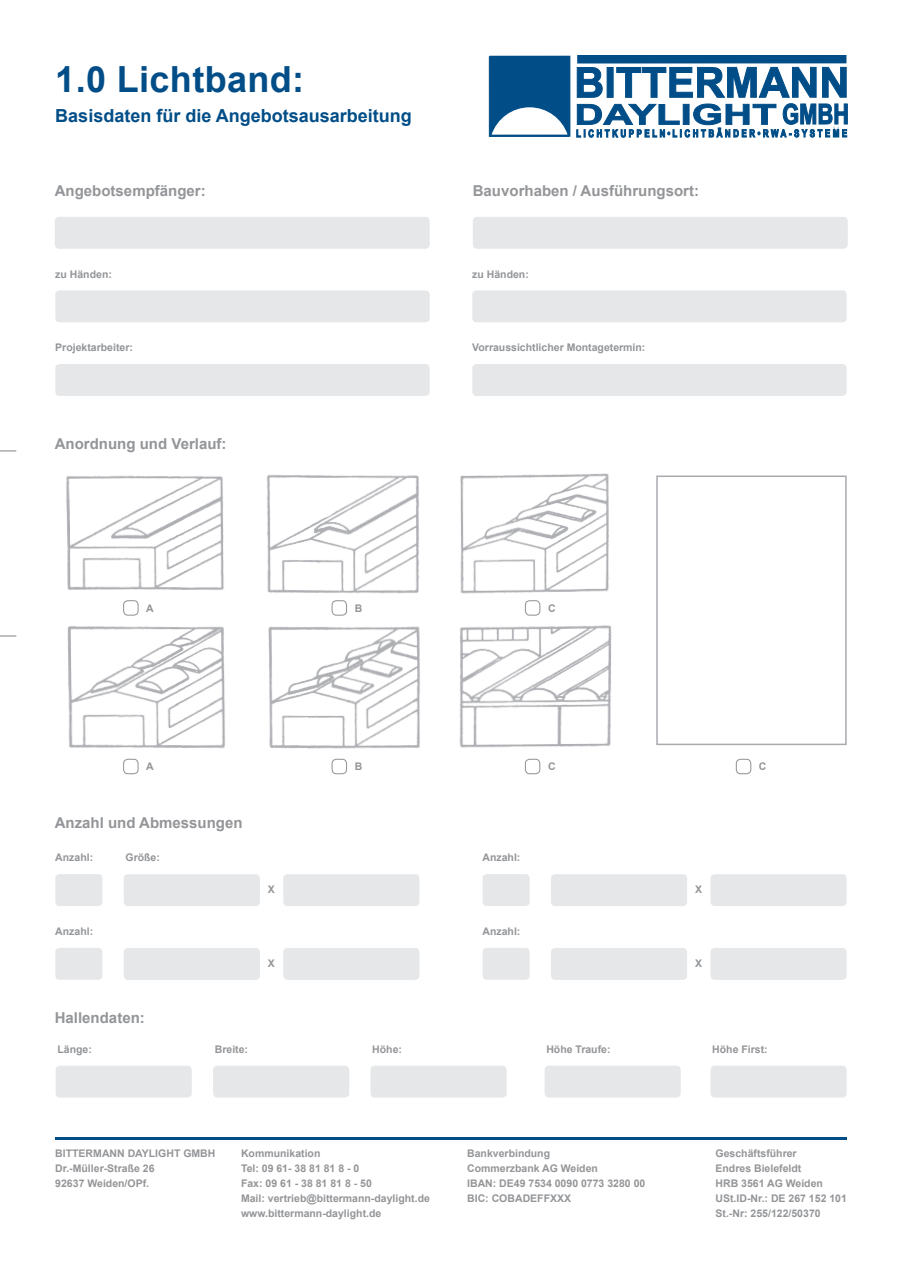
<style>
.page{position:relative;width:902px;height:1272px;background:#fff}
.page>*{position:absolute;margin:0;border:0;box-sizing:border-box;transform-origin:0 0}
.t1{font:700 36px "Arial";letter-spacing:.01em;color:#004d87}
.t2{font:700 18px "Arial";color:#004d87}
.t3{font:700 15px "Arial";color:#939598}
.t4{font:700 10.5px "Arial";color:#939598}
</style>
<div class="page">
<svg style="left:0;top:450px;width:16px;height:1px"></svg>
<svg style="left:0;top:635px;width:16px;height:1px"></svg>
<div style="left:577px;top:56px;width:269px;height:7px;background:#004d87"></div>
<svg style="left:577px;top:67px;width:25px;height:30px"></svg>
<div style="left:607px;top:67px;width:6px;height:30px;background:#004d87"></div>
<div style="left:607px;top:67px;width:6px;height:30px;border:1px solid #004d87"></div>
<svg style="left:616px;top:67px;width:200px;height:30px"></svg>
<svg style="left:822px;top:67px;width:24px;height:30px"></svg>
<svg style="left:576px;top:104px;width:271px;height:33px"></svg>
<div style="left:489px;top:56px;width:81px;height:81px;background:#004d87"></div>
<div style="left:489px;top:57px;width:80px;height:79px;border:1px solid #004d87"></div>
<svg style="left:491px;top:107px;width:76px;height:28px"></svg>
<div style="left:55px;top:217px;width:374px;height:32px;background:#e6e7e9;border-radius:4px"></div>
<div style="left:472px;top:217px;width:375px;height:32px;background:#e6e7e9;border-radius:4px"></div>
<div style="left:55px;top:290px;width:374px;height:32px;background:#e6e7e9;border-radius:4px"></div>
<div style="left:55px;top:364px;width:374px;height:32px;background:#e6e7e9;border-radius:4px"></div>
<div style="left:472px;top:364px;width:374px;height:32px;background:#e6e7e9;border-radius:4px"></div>
<div style="left:472px;top:290px;width:374px;height:32px;background:#e6e7e9;border-radius:4px"></div>
<img style="left:66px;top:473px;width:546px;height:291px">
<div style="left:656px;top:475px;width:190px;height:270px;border:2px solid #a9aaae"></div>
<div style="left:124px;top:600px;width:14px;height:15px;background:#fff;border-radius:4px"></div>
<div style="left:123px;top:600px;width:16px;height:15px;border:1px solid #939598;border-radius:4px"></div>
<div style="left:124px;top:759px;width:14px;height:14px;background:#fff;border-radius:4px"></div>
<div style="left:123px;top:758px;width:16px;height:16px;border:1px solid #939598;border-radius:4px"></div>
<div style="left:332px;top:600px;width:14px;height:15px;background:#fff;border-radius:4px"></div>
<div style="left:331px;top:600px;width:16px;height:15px;border:1px solid #939598;border-radius:4px"></div>
<div style="left:332px;top:759px;width:14px;height:14px;background:#fff;border-radius:4px"></div>
<div style="left:331px;top:758px;width:16px;height:16px;border:1px solid #939598;border-radius:4px"></div>
<div style="left:525px;top:600px;width:14px;height:15px;background:#fff;border-radius:4px"></div>
<div style="left:525px;top:600px;width:15px;height:15px;border:1px solid #939598;border-radius:4px"></div>
<div style="left:525px;top:759px;width:14px;height:14px;background:#fff;border-radius:4px"></div>
<div style="left:525px;top:758px;width:15px;height:16px;border:1px solid #939598;border-radius:4px"></div>
<div style="left:735px;top:758px;width:16px;height:16px;border:1px solid #939598;border-radius:4px"></div>
<div style="left:55px;top:874px;width:47px;height:32px;background:#e6e7e9;border-radius:4px"></div>
<div style="left:283px;top:874px;width:136px;height:32px;background:#e6e7e9;border-radius:4px"></div>
<div style="left:55px;top:947px;width:47px;height:32px;background:#e6e7e9;border-radius:4px"></div>
<div style="left:124px;top:947px;width:136px;height:32px;background:#e6e7e9;border-radius:4px"></div>
<div style="left:283px;top:947px;width:136px;height:32px;background:#e6e7e9;border-radius:4px"></div>
<div style="left:482px;top:874px;width:47px;height:32px;background:#e6e7e9;border-radius:4px"></div>
<div style="left:551px;top:874px;width:136px;height:32px;background:#e6e7e9;border-radius:4px"></div>
<div style="left:710px;top:874px;width:136px;height:32px;background:#e6e7e9;border-radius:4px"></div>
<div style="left:482px;top:947px;width:47px;height:32px;background:#e6e7e9;border-radius:4px"></div>
<div style="left:551px;top:947px;width:136px;height:32px;background:#e6e7e9;border-radius:4px"></div>
<div style="left:710px;top:947px;width:136px;height:32px;background:#e6e7e9;border-radius:4px"></div>
<div style="left:124px;top:874px;width:136px;height:32px;background:#e6e7e9;border-radius:4px"></div>
<div style="left:56px;top:1065px;width:136px;height:32px;background:#e6e7e9;border-radius:4px"></div>
<div style="left:213px;top:1065px;width:136px;height:32px;background:#e6e7e9;border-radius:4px"></div>
<div style="left:370px;top:1065px;width:136px;height:32px;background:#e6e7e9;border-radius:4px"></div>
<div style="left:544px;top:1065px;width:136px;height:32px;background:#e6e7e9;border-radius:4px"></div>
<div style="left:710px;top:1065px;width:136px;height:32px;background:#e6e7e9;border-radius:4px"></div>
<hr style="left:55px;top:1137px;width:791px;height:2px;background:#004d87">
<p class="t1" style="left:55px;top:55px;width:250px">1.0 Lichtband:</p>
<p class="t2" style="left:55px;top:104px;width:358px">Basisdaten für die Angebotsausarbeitung</p>
<p class="t3" style="left:55px;top:180px;width:152px">Angebotsempfänger:</p>
<p class="t3" style="left:472px;top:180px;width:228px">Bauvorhaben / Ausführungsort:</p>
<p class="t4" style="left:55px;top:267px;width:58px">zu Händen:</p>
<p class="t4" style="left:472px;top:267px;width:58px">zu Händen:</p>
<p class="t4" style="left:55px;top:340px;width:79px">Projektarbeiter:</p>
<p class="t4" style="left:472px;top:340px;width:175px">Vorraussichtlicher Montagetermin:</p>
<p class="t3" style="left:55px;top:434px;width:173px">Anordnung und Verlauf:</p>
<p class="t4" style="left:146px;top:601px;width:9px">A</p>
<p class="t4" style="left:146px;top:759px;width:9px">A</p>
<p class="t3" style="left:55px;top:812px;width:189px">Anzahl und Abmessungen</p>
<p class="t4" style="left:55px;top:850px;width:39px">Anzahl:</p>
<p class="t4" style="left:125px;top:850px;width:36px">Größe:</p>
<p class="t4" style="left:55px;top:924px;width:39px">Anzahl:</p>
<p class="t3" style="left:55px;top:1008px;width:92px">Hallendaten:</p>
<p class="t4" style="left:268px;top:882px;width:9px">X</p>
<p class="t4" style="left:268px;top:956px;width:9px">X</p>
<p class="t4" style="left:355px;top:601px;width:9px">B</p>
<p class="t4" style="left:355px;top:759px;width:9px">B</p>
<p class="t4" style="left:548px;top:601px;width:9px">C</p>
<p class="t4" style="left:548px;top:759px;width:9px">C</p>
<p class="t4" style="left:759px;top:759px;width:9px">C</p>
<p class="t4" style="left:482px;top:850px;width:39px">Anzahl:</p>
<p class="t4" style="left:482px;top:924px;width:39px">Anzahl:</p>
<p class="t4" style="left:695px;top:882px;width:9px">X</p>
<p class="t4" style="left:695px;top:956px;width:9px">X</p>
<p class="t4" style="left:57px;top:1042px;width:36px">Länge:</p>
<p class="t4" style="left:215px;top:1042px;width:35px">Breite:</p>
<p class="t4" style="left:372px;top:1042px;width:31px">Höhe:</p>
<p class="t4" style="left:546px;top:1042px;width:66px">Höhe Traufe:</p>
<p class="t4" style="left:712px;top:1042px;width:57px">Höhe First:</p>
<p class="t4" style="left:55px;top:1145px;width:162px">BITTERMANN DAYLIGHT GMBH</p>
<p class="t4" style="left:55px;top:1160px;width:101px">Dr.-Müller-Straße 26</p>
<p class="t4" style="left:55px;top:1175px;width:95px">92637 Weiden/OPf.</p>
<p class="t4" style="left:241px;top:1145px;width:81px">Kommunikation</p>
<p class="t4" style="left:241px;top:1160px;width:120px">Tel: 09 61- 38 81 81 8 - 0</p>
<p class="t4" style="left:241px;top:1175px;width:132px">Fax: 09 61 - 38 81 81 8 - 50</p>
<p class="t4" style="left:241px;top:1190px;width:190px">Mail: vertrieb@bittermann-daylight.de</p>
<p class="t4" style="left:241px;top:1205px;width:142px">www.bittermann-daylight.de</p>
<p class="t4" style="left:467px;top:1145px;width:84px">Bankverbindung</p>
<p class="t4" style="left:467px;top:1160px;width:132px">Commerzbank AG Weiden</p>
<p class="t4" style="left:467px;top:1175px;width:180px">IBAN: DE49 7534 0090 0773 3280 00</p>
<p class="t4" style="left:467px;top:1191px;width:105px">BIC: COBADEFFXXX</p>
<p class="t4" style="left:715px;top:1145px;width:83px">Geschäftsführer</p>
<p class="t4" style="left:715px;top:1161px;width:87px">Endres Bielefeldt</p>
<p class="t4" style="left:715px;top:1176px;width:109px">HRB 3561 AG Weiden</p>
<p class="t4" style="left:715px;top:1191px;width:133px">USt.ID-Nr.: DE 267 152 101</p>
<p class="t4" style="left:715px;top:1206px;width:107px">St.-Nr: 255/122/50370</p>
</div>
